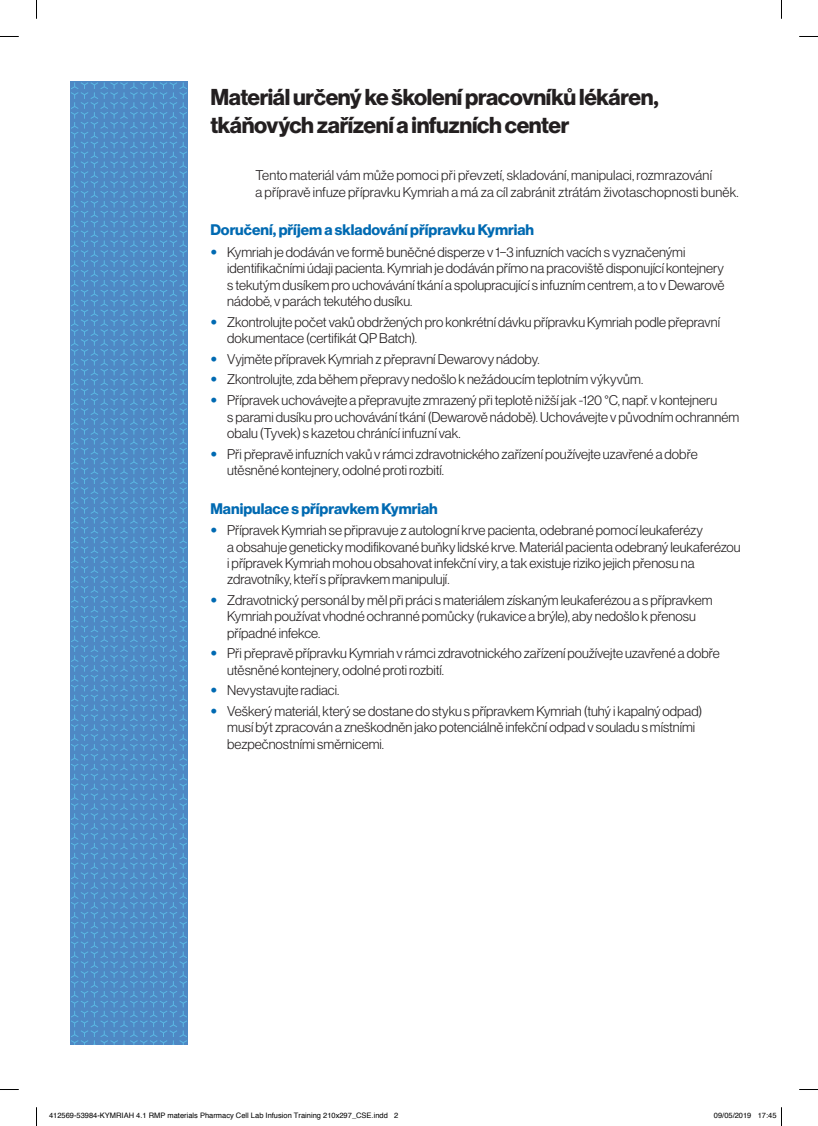
<style>
.page{position:relative;width:818px;height:1126px;background:#fff}
.page>*{position:absolute;margin:0;border:0;box-sizing:border-box;transform-origin:0 0}
.head{font:700 22.5px/27.5px "Volta Modern Display 75";letter-spacing:-.015em;color:#231f20}
.BLUE_SUBHEAD{font:700 15px "Volta Modern Display 75";color:#006ab2}
.body_text_1st_page_1{font:300 13.75px/16.2px "Volta Modern Display 45";color:#231f20}
.t1{font:7.5px "Helvetica";color:#000}
.s1{font-family:"Helvetica Neue LT Std";color:#006ab2}
</style>
<div class="page">
<svg style="left:70px;top:81px;width:117px;height:963px;fill:#4e88c4"></svg>
<svg style="left:0;top:36px;width:19px;height:1px"></svg>
<svg style="left:799px;top:36px;width:18px;height:1px"></svg>
<svg style="left:0;top:1089px;width:19px;height:1px"></svg>
<svg style="left:799px;top:1089px;width:18px;height:1px"></svg>
<svg style="left:36px;top:0;width:1px;height:19px"></svg>
<svg style="left:36px;top:1107px;width:1px;height:18px"></svg>
<p class="head" style="left:210px;top:84px;width:449px">Materiál určený ke školení pracovníků lékáren, tkáňových zařízení a infuzních center</p>
<p class="body_text_1st_page_1" style="left:255px;top:167px;width:484px">Tento materiál vám může pomoci při převzetí, skladování, manipulaci, rozmrazování<br>a přípravě infuze přípravku Kymriah a má za cíl zabránit ztrátám životaschopnosti buněk.</p>
<p class="BLUE_SUBHEAD" style="left:210px;top:221px;width:325px">Doručení, příjem a skladování přípravku Kymriah</p>
<p class="body_text_1st_page_1" style="left:227px;top:244px;width:498px;text-indent:-17px"><span class="s1">•</span> Kymriah je dodáván ve formě buněčné disperze v 1−3 infuzních vacích s vyznačenými identifikačními údaji pacienta. Kymriah je dodáván přímo na pracoviště disponující kontejnery s tekutým dusíkem pro uchovávání tkání a spolupracující s infuzním centrem, a to v Dewarově nádobě, v parách tekutého dusíku.</p>
<p class="body_text_1st_page_1" style="left:227px;top:314px;width:494px;text-indent:-17px"><span class="s1">•</span> Zkontrolujte počet vaků obdržených pro konkrétní dávku přípravku Kymriah podle přepravní dokumentace (certifikát QP Batch).</p>
<p class="body_text_1st_page_1" style="left:210px;top:351px;width:330px"><span class="s1">•</span> Vyjměte přípravek Kymriah z přepravní Dewarovy nádoby.</p>
<p class="body_text_1st_page_1" style="left:210px;top:371px;width:434px"><span class="s1">•</span> Zkontrolujte, zda během přepravy nedošlo k nežádoucím teplotním výkyvům.</p>
<p class="body_text_1st_page_1" style="left:227px;top:392px;width:513px;text-indent:-17px"><span class="s1">•</span> Přípravek uchovávejte a přepravujte zmrazený při teplotě nižší jak -120 °C, např. v kontejneru<br>s parami dusíku pro uchovávání tkání (Dewarově nádobě). Uchovávejte v původním ochranném obalu (Tyvek) s kazetou chránící infuzní vak.</p>
<p class="body_text_1st_page_1" style="left:227px;top:445px;width:471px;text-indent:-17px"><span class="s1">•</span> Při přepravě infuzních vaků v rámci zdravotnického zařízení používejte uzavřené a dobře utěsněné kontejnery, odolné proti rozbití.</p>
<p class="BLUE_SUBHEAD" style="left:210px;top:499px;width:229px">Manipulace s přípravkem Kymriah</p>
<p class="body_text_1st_page_1" style="left:227px;top:522px;width:514px;text-indent:-17px"><span class="s1">•</span> Přípravek Kymriah se připravuje z autologní krve pacienta, odebrané pomocí leukaferézy<br>a obsahuje geneticky modifikované buňky lidské krve. Materiál pacienta odebraný leukaferézou i přípravek Kymriah mohou obsahovat infekční viry, a tak existuje riziko jejich přenosu na zdravotníky, kteří s přípravkem manipulují.</p>
<p class="body_text_1st_page_1" style="left:227px;top:592px;width:486px;text-indent:-17px"><span class="s1">•</span> Zdravotnický personál by měl při práci s materiálem získaným leukaferézou a s přípravkem<br>Kymriah používat vhodné ochranné pomůcky (rukavice a brýle), aby nedošlo k přenosu případné infekce.</p>
<p class="body_text_1st_page_1" style="left:227px;top:645px;width:494px;text-indent:-17px"><span class="s1">•</span> Při přepravě přípravku Kymriah v rámci zdravotnického zařízení používejte uzavřené a dobře utěsněné kontejnery, odolné proti rozbití.</p>
<p class="body_text_1st_page_1" style="left:210px;top:682px;width:130px"><span class="s1">•</span> Nevystavujte radiaci.</p>
<p class="body_text_1st_page_1" style="left:227px;top:703px;width:476px;text-indent:-17px"><span class="s1">•</span> Veškerý materiál, který se dostane do styku s přípravkem Kymriah (tuhý i kapalný odpad) musí být zpracován a zneškodněn jako potenciálně infekční odpad v souladu s místními bezpečnostními směrnicemi.</p>
<p class="t1" style="left:49px;top:1109px;width:350px">412569-53984-KYMRIAH 4.1 RMP materials Pharmacy Cell Lab Infusion Training 210x297_CSE.indd 2</p>
<p class="t1" style="left:713px;top:1109px;width:64px">09/05/2019 17:45</p>
</div>
